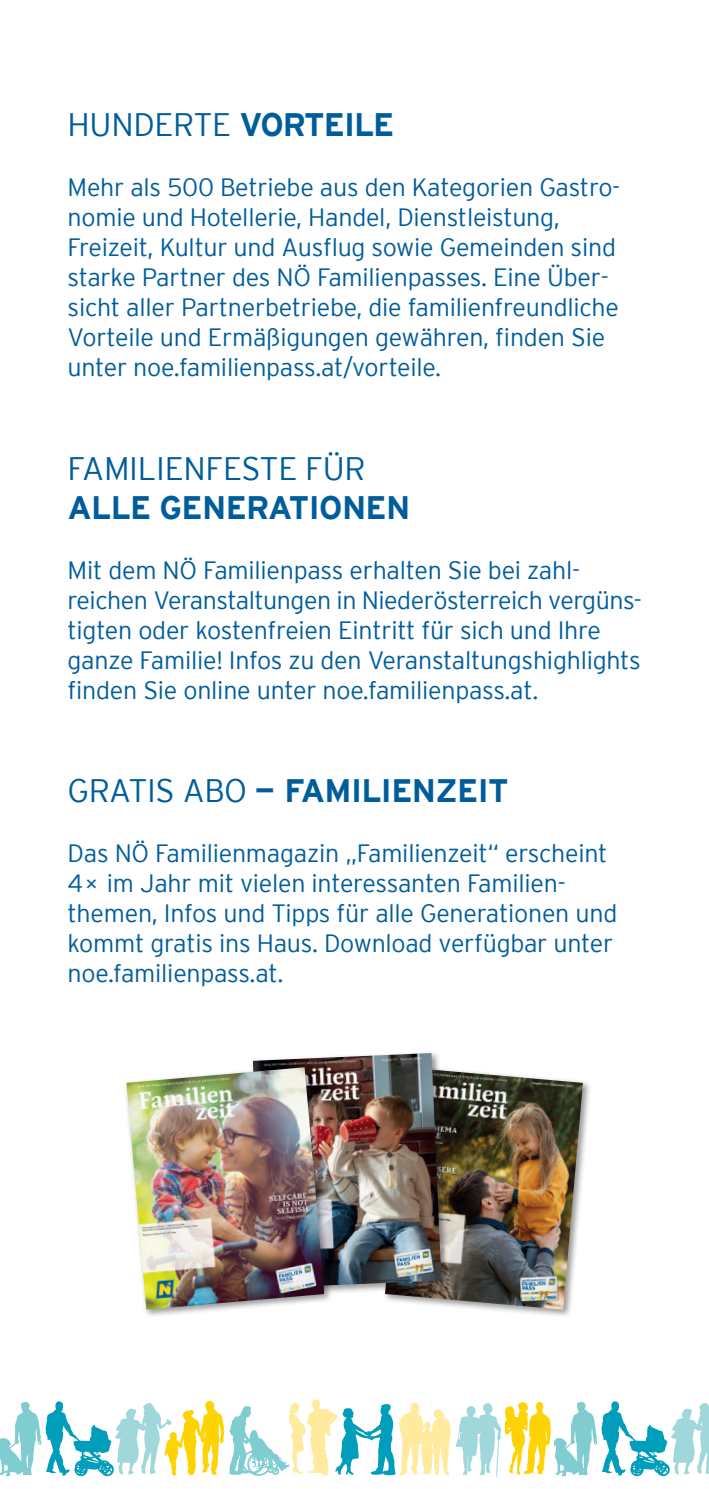
<style>
.page{position:relative;width:709px;height:1489px;background:#fff}
.page>*{position:absolute;margin:0;border:0;box-sizing:border-box;transform-origin:0 0}
.t1{font:700 32.5px "Interstate";letter-spacing:-.02em;color:#005d9c}
.t2{font:300 32.5px "Interstate";letter-spacing:-.01em;color:#005d9c}
.t3{font:300 25px/30px "Interstate";letter-spacing:-.01em;color:#005d9c}
.s1{font-weight:700}
.s2{font-weight:300}
.s3{font-family:"Bau OT";font-weight:400}
</style>
<div class="page">
<div style="left:383px;top:1065px;width:208px;height:252px;background:#231f20;opacity:.47"></div>
<img style="left:385px;top:1067px;width:198px;height:242px">
<svg style="left:0;top:1399px;width:709px;height:77px"></svg>
<div style="left:250px;top:1049px;width:200px;height:247px;background:#231f20;opacity:.47"></div>
<img style="left:253px;top:1052px;width:188px;height:236px">
<div style="left:124px;top:1065px;width:209px;height:252px;background:#231f20;opacity:.47"></div>
<img style="left:126px;top:1067px;width:198px;height:242px">
<h1 class="t2" style="left:68px;top:106px;width:328px">HUNDERTE <span class="s1">VORTEILE</span></h1>
<p class="t3" style="left:68px;top:172px;width:554px">Mehr als 500 Betriebe aus den Kategorien Gastro&shy;nomie und Hotellerie, Handel, Dienstleistung, Freizeit, Kultur und Ausflug sowie Gemeinden sind starke Partner des NÖ Familienpasses. Eine Über&shy;sicht aller Partnerbetriebe, die familienfreundliche Vorteile und Ermäßigungen gewähren, finden Sie unter noe.familienpass.at/vorteile.</p>
<h1 class="t2" style="left:68px;top:450px;width:299px">FAMILIENFESTE FÜR</h1>
<h1 class="t1" style="left:68px;top:489px;width:344px">ALLE GENERATIONEN</h1>
<p class="t3" style="left:68px;top:554px;width:576px">Mit dem NÖ Familienpass erhalten Sie bei zahl&shy;reichen Veranstaltungen in Niederösterreich vergüns&shy;tigten oder kostenfreien Eintritt für sich und Ihre ganze Familie! Infos zu den Veranstaltungshighlights finden Sie online unter noe.familienpass.at.</p>
<h1 class="t1" style="left:68px;top:772px;width:442px"><span class="s2">GRATIS ABO</span> — FAMILIENZEIT</h1>
<p class="t3" style="left:68px;top:838px;width:551px">Das NÖ Familienmagazin „Familienzeit“ erscheint 4<span class="s3">×</span> im Jahr mit vielen interessanten Familien&shy;themen, Infos und Tipps für alle Generationen und kommt gratis ins Haus. Download verfügbar unter noe.familienpass.at.</p>
</div>
